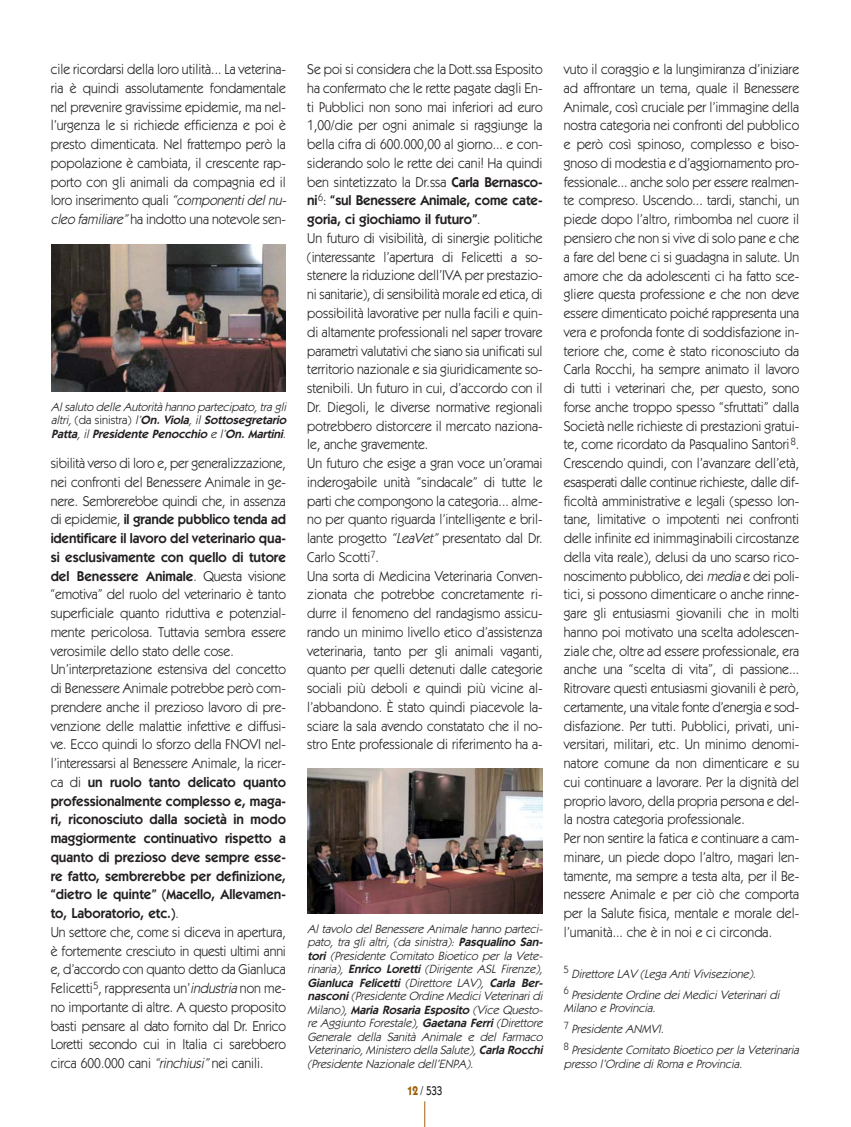
<style>
.page{position:relative;width:851px;height:1127px;background:#fff}
.page>*{position:absolute;margin:0;border:0;box-sizing:border-box;transform-origin:0 0}
.t1{font:14.25px/18.8px "Itc Kabel";color:#231f20;scale:.95 1}
.t2{font:500 12.75px "Itc Kabel";color:#231f20;scale:.8 1}
.t3{font:italic 12px/13.5px "Itc Kabel";color:#231f20}
.s1{font-style:italic}
.s2{font-style:normal}
.s3{font-weight:600}
.s4{font-weight:700;color:#a36109}
</style>
<div class="page">
<svg style="left:51px;top:244px;width:492px;height:883px"></svg>
<p class="t1" style="left:51px;top:61px;width:252px">cile ricordarsi della loro utilità... La veterina&shy;ria è quindi assolutamente fondamentale nel prevenire gravissime epidemie, ma nel&shy;l’urgenza le si richiede efficienza e poi è presto dimenticata. Nel frattempo però la popolazione è cambiata, il crescente rap&shy;porto con gli animali da compagnia ed il loro inserimento quali <span class="s1">“componentidelnu&shy;cleo familiare”</span>ha indotto una notevole sen-</p>
<p class="t3" style="left:51px;top:401px;width:239px;text-align:justify">Alsaluto delle Autorità hanno partecipato,tra g li altri, <span class="s2">( d a s i n i s t r a )</span> l’<span class="s3">On. Viola</span>, il <span class="s3">Sottosegretario Patta</span>, il <span class="s3">Presidente Penocchio</span> e l’<span class="s3">On. Martini</span>.</p>
<p class="t1" style="left:51px;top:455px;width:249px">sibilità verso di loro e, per generalizzazione, nei confronti del Benessere Animale in ge&shy;nere. Sembrerebbe quindi che, in assenza di epidemie, <span class="s3">il grande pubblico tenda ad identificare il lavoro del veterinario qua&shy;si esclusivamente con quello di tutore del Benessere Animale</span>. Questa visione “emotiva” del ruolo del veterinario è tanto superficiale quanto riduttiva e potenzial&shy;mente pericolosa. Tuttavia sembra essere verosimile dello stato delle cose.<br>Un’interpretazione estensiva del concetto di Benessere Animale potrebbe però com&shy;prendere anche il prezioso lavoro di pre&shy;venzione delle malattie infettive e diffusi&shy;ve. Ecco quindi lo sforzo della FNOVI nel&shy;l’interessarsi al Benessere Animale, la ricer&shy;ca di <span class="s3">un ruolo tanto delicato quanto professionalmente complesso e, maga&shy;ri, riconosciuto dalla società in modo maggiormente continuativo rispetto a quanto di prezioso deve sempre esse&shy;re fatto, sembrerebbe per definizione, “dietro le quinte” (Macello, Allevamen&shy;to, Laboratorio, etc.)</span>.<br>Un settore che, come si diceva in apertura, è fortemente cresciuto in questi ultimi anni e, d’accordo con quanto detto da Gianluca Felicetti<sup>5</sup>, rappresenta un’<span class="s1">industria</span>non me&shy;no importante di altre. A questo proposito basti pensare al dato fornito dal Dr. Enrico Loretti secondo cui in Italia ci sarebbero circa 600.000 cani <span class="s1">“rinchiusi”</span>nei canili.</p>
<p class="t1" style="left:307px;top:61px;width:249px">Se poi si considera che la Dott.ssa Esposito ha confermato che le rette pagate dagli En&shy;ti Pubblici non sono mai inferiori ad euro 1,00/die per ogni animale si raggiunge la bella cifra di 600.000,00 al giorno... e con&shy;siderando solo le rette dei cani! Ha quindi ben sintetizzato la Dr.ssa <span class="s3">Carla Bernasco&shy;ni</span><sup>6</sup>: <span class="s3">“sul Benessere Animale, come cate&shy;goria, ci giochiamo il futuro”</span>.<br>Un futuro di visibilità, di sinergie politiche (interessante l’apertura di Felicetti a so&shy;stenere la riduzione dell’IVA per prestazio&shy;ni sanitarie), di sensibilità morale ed etica, di possibilità lavorative per nulla facili e quin&shy;di altamente professionali nel saper trovare parametri valutativi che siano sia unificati sul territorio nazionale e sia giuridicamente so&shy;stenibili. Un futuro in cui, d’accordo con il Dr. Diegoli, le diverse normative regionali potrebbero distorcere il mercato naziona&shy;le, anche gravemente.<br>Un futuro che esige a gran voce un’oramai inderogabile unità “sindacale” di tutte le parti che compongono la categoria... alme&shy;no per quanto riguarda l’intelligente e bril&shy;lante progetto <span class="s1">“LeaVet”</span> presentato dal Dr.<br>Carlo Scotti<sup>7</sup>.<br>Una sorta di Medicina Veterinaria Conven&shy;zionata che potrebbe concretamente ri&shy;durre il fenomeno del randagismo assicu&shy;rando un minimo livello etico d’assistenza veterinaria, tanto per gli animali vaganti, quanto per quelli detenuti dalle categorie sociali più deboli e quindi più vicine al&shy;l’abbandono. È stato quindi piacevole la&shy;sciare la sala avendo constatato che il no&shy;stro Ente professionale di riferimento ha a-</p>
<p class="t1" style="left:563px;top:61px;width:249px">vuto il coraggio e la lungimiranza d’iniziare ad affrontare un tema, quale il Benessere Animale, così cruciale per l’immagine della nostra categoria nei confronti del pubblico e però così spinoso, complesso e biso&shy;gnoso di modestia e d’aggiornamento pro&shy;fessionale... anche solo per essere realmen&shy;te compreso. Uscendo... tardi, stanchi, un piede dopo l’altro, rimbomba nel cuore il pensiero che non si vive di solo pane e che a fare del bene ci si guadagna in salute. Un amore che da adolescenti ci ha fatto sce&shy;gliere questa professione e che non deve essere dimenticato poiché rappresenta una vera e profonda fonte di soddisfazione in&shy;teriore che, come è stato riconosciuto da Carla Rocchi, ha sempre animato il lavoro di tutti i veterinari che, per questo, sono forse anche troppo spesso “sfruttati” dalla Società nelle richieste di prestazioni gratui&shy;te, come ricordato da Pasqualino Santori <sup>8</sup>.<br>Crescendo quindi, con l’avanzare dell’età, esasperati dalle continue richieste, dalle dif&shy;ficoltà amministrative e legali (spesso lon&shy;tane, limitative o impotenti nei confronti delle infinite ed inimmaginabili circostanze della vita reale), delusi da uno scarso rico&shy;noscimento pubblico, dei <span class="s1">media</span>e dei poli&shy;tici, si possono dimenticare o anche rinne&shy;gare gli entusiasmi giovanili che in molti hanno poi motivato una scelta adolescen&shy;ziale che, oltre ad essere professionale, era anche una “scelta di vita”, di passione...<br>Ritrovare questi entusiasmi giovanili è però, certamente, una vitale fonte d’energia e sod&shy;disfazione. Per tutti. Pubblici, privati, uni&shy;versitari, militari, etc. Un minimo denomi&shy;natore comune da non dimenticare e su cui continuare a lavorare. Per la dignità del proprio lavoro, della propria persona e del&shy;la nostra categoria professionale.<br>Per non sentire la fatica e continuare a cam&shy;minare, un piede dopo l’altro, magari len&shy;tamente, ma sempre a testa alta, per il Be&shy;nessere Animale e per ciò che comporta per la Salute fisica, mentale e morale del&shy;l’umanità... che è in noi e ci circonda.</p>
<p class="t3" style="left:564px;top:964px;width:219px;line-height:21px"><sup>5</sup> Direttore LAV (Lega Anti Vivisezione).<br><sup>6</sup> Presidente Ordine dei Medici Veterinari di</p>
<p class="t3" style="left:564px;top:998px;width:239px;line-height:21px">Milano e Provincia.<br><sup>7</sup> Presidente ANMVI.<br><sup>8</sup> Presidente Comitato Bioetico per la Veterinaria</p>
<p class="t3" style="left:564px;top:1057px;width:182px">presso l’Ordine di Roma e Provincia.</p>
<p class="t3" style="left:307px;top:923px;width:239px;text-align:justify">Al tavolo del Benessere Animale hanno parteci&shy;pato, tra g li altri, (da sinistra): <span class="s3">Pasqualino San&shy;tori</span> (Presidente Comitato Bioetico per la Vete&shy;rinaria), <span class="s3">Enrico Loretti</span> (Dirigente ASL Firenze), <span class="s3">Gianluca Felicetti</span> (Direttore LAV), <span class="s3">Carla Ber&shy;nasconi</span> (Presidente Ordine MediciVeterinaridi Milano), <span class="s3">Maria Rosaria Esposito</span> (Vice Questo&shy;re Agg iunto Forestale), <span class="s3">Gaetana Ferri</span> (Direttore Generale della Sanità Animale e del Farmaco Veterinario,Ministero della Salute),<span class="s3">Carla Rocchi </span>(Presidente Nazionale dell’ENPA).</p>
<p class="t2" style="left:407px;top:1085px;width:46px"><span class="s4">12</span> / 533</p>
</div>
